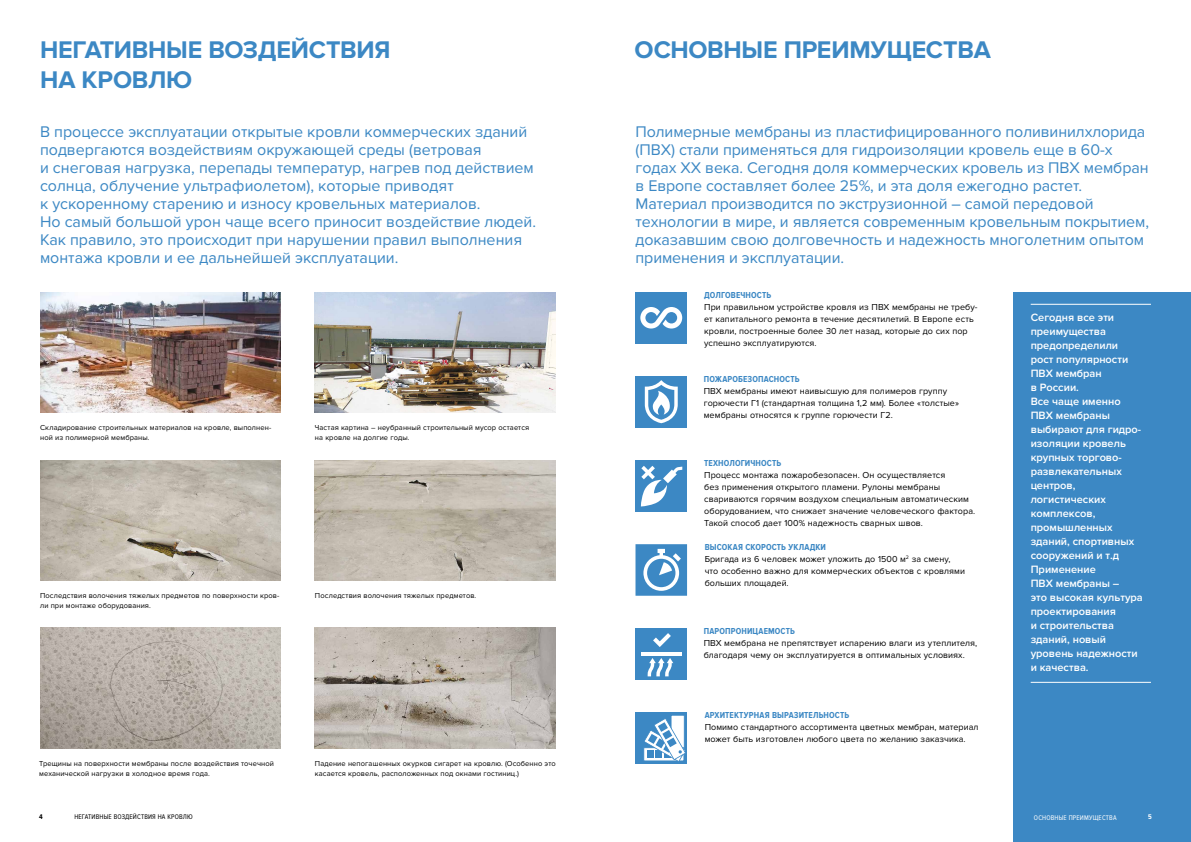
<style>
.page{position:relative;width:1191px;height:842px;background:#fff}
.page>*{position:absolute;margin:0;border:0;box-sizing:border-box;transform-origin:0 0}
.t1{font:700 25px/30px "Proxima Nova";letter-spacing:-.01em;color:#3c88c4}
.t2{font:16px/18px "Proxima Nova";letter-spacing:-.005em;color:#3c88c4}
.t3{font:600 11px/14px "Proxima Nova";color:#fff}
.t4{font:9px/12px "Proxima Nova";letter-spacing:.005em;color:#000}
.t5{font:700 9px "Proxima Nova Cond";letter-spacing:.015em;color:#3c88c4}
.t6{font:7.5px/9.5px "Proxima Nova";letter-spacing:.015em;color:#000}
.t7{font:7px "Proxima Nova Cond";letter-spacing:.025em;color:#000}
.t8{font:7px "Proxima Nova Cond";letter-spacing:.025em;color:#fff}
.t9{font:700 7px "Proxima Nova Cond";color:#000}
.t10{font:700 7px "Proxima Nova Cond";color:#fff}
</style>
<div class="page">
<div style="left:1013px;top:292px;width:178px;height:550px;background:#3c88c4"></div>
<img style="left:40px;top:628px;width:241px;height:120px">
<img style="left:315px;top:628px;width:240px;height:120px">
<img style="left:315px;top:292px;width:240px;height:120px">
<img style="left:40px;top:292px;width:240px;height:120px">
<img style="left:315px;top:460px;width:240px;height:120px">
<img style="left:40px;top:460px;width:241px;height:120px">
<hr style="left:1030px;top:304px;width:121px;height:1px;background:#fff">
<hr style="left:1030px;top:682px;width:121px;height:1px;background:#fff">
<div style="left:635px;top:292px;width:52px;height:51px;background:#3c88c4"></div>
<svg style="left:640px;top:307px;width:42px;height:21px"></svg>
<div style="left:635px;top:376px;width:52px;height:51px;background:#3c88c4"></div>
<svg style="left:645px;top:380px;width:33px;height:43px"></svg>
<div style="left:635px;top:460px;width:52px;height:52px;background:#3c88c4"></div>
<svg style="left:635px;top:544px;width:52px;height:52px"></svg>
<div style="left:635px;top:628px;width:52px;height:51px;background:#3c88c4"></div>
<hr style="left:641px;top:652px;width:40px;height:4px;background:#fff">
<svg style="left:653px;top:633px;width:18px;height:14px"></svg>
<svg style="left:647px;top:658px;width:26px;height:18px"></svg>
<svg style="left:641px;top:466px;width:41px;height:40px"></svg>
<div style="left:635px;top:712px;width:52px;height:51px;background:#3c88c4"></div>
<svg style="left:643px;top:715px;width:43px;height:46px"></svg>
<h1 class="t1" style="left:40px;top:35px;width:352px">НЕГАТИВНЫЕ ВОЗДЕЙСТВИЯ<br>НА КРОВЛЮ</h1>
<p class="t2" style="left:40px;top:123px;width:497px">В процессе эксплуатации открытые кровли коммерческих зданий подвергаются воздействиям окружающей среды (ветровая<br>и снеговая нагрузка, перепады температур, нагрев под действием солнца, облучение ультрафиолетом), которые приводят<br>к ускоренному старению и износу кровельных материалов.<br>Но самый большой урон чаще всего приносит воздействие людей.<br>Как правило, это происходит при нарушении правил выполнения монтажа кровли и ее дальнейшей эксплуатации.</p>
<p class="t6" style="left:40px;top:423px;width:233px">Складирование строительных материалов на кровле, выполнен&shy;ной из полимерной мембраны.</p>
<p class="t6" style="left:315px;top:423px;width:216px">Частая картина – неубранный строительный мусор остается на кровле на долгие годы.</p>
<p class="t6" style="left:40px;top:591px;width:241px">Последствия волочения тяжелых предметов по поверхности кров&shy;ли при монтаже оборудования.</p>
<p class="t6" style="left:315px;top:591px;width:163px">Последствия волочения тяжелых предметов.</p>
<p class="t6" style="left:39px;top:759px;width:236px">Трещины на поверхности мембраны после воздействия точечной механической нагрузки в холодное время года.</p>
<p class="t6" style="left:315px;top:759px;width:242px">Падение непогашенных окурков сигарет на кровлю. (Особенно это касается кровель, расположенных под окнами гостиниц.)</p>
<h1 class="t1" style="left:634px;top:35px;width:358px">ОСНОВНЫЕ ПРЕИМУЩЕСТВА</h1>
<p class="t2" style="left:635px;top:123px;width:515px">Полимерные мембраны из пластифицированного поливинилхлорида (ПВХ) стали применяться для гидроизоляции кровель еще в 60-х годах XX века. Сегодня доля коммерческих кровель из ПВХ мембран в Европе составляет более 25%, и эта доля ежегодно растет.<br>Материал производится по экструзионной – самой передовой технологии в мире, и является современным кровельным покрытием, доказавшим свою долговечность и надежность многолетним опытом применения и эксплуатации.</p>
<p class="t5" style="left:704px;top:290px;width:68px">ДОЛГОВЕЧНОСТЬ</p>
<p class="t4" style="left:704px;top:301px;width:275px">При правильном устройстве кровля из ПВХ мембраны не требу&shy;ет капитального ремонта в течение десятилетий. В Европе есть кровли, построенные более 30 лет назад, которые до сих пор успешно эксплуатируются.</p>
<p class="t5" style="left:704px;top:374px;width:97px">ПОЖАРОБЕЗОПАСНОСТЬ</p>
<p class="t4" style="left:704px;top:385px;width:257px">ПВХ мембраны имеют наивысшую для полимеров группу горючести Г1 (стандартная толщина 1,2 мм). Более «толстые» мембраны относятся к группе горючести Г2.</p>
<p class="t5" style="left:704px;top:458px;width:78px">ТЕХНОЛОГИЧНОСТЬ</p>
<p class="t4" style="left:704px;top:469px;width:272px">Процесс монтажа пожаробезопасен. Он осуществляется<br>без применения открытого пламени. Рулоны мембраны свариваются горячим воздухом специальным автоматическим оборудованием, что снижает значение человеческого фактора.<br>Такой способ дает 100% надежность сварных швов.</p>
<p class="t5" style="left:704px;top:542px;width:123px">ВЫСОКАЯ СКОРОСТЬ УКЛАДКИ</p>
<p class="t4" style="left:704px;top:553px;width:262px">Бригада из 6 человек может уложить до 1500 м<sup>2</sup> за смену, что особенно важно для коммерческих объектов с кровлями больших площадей.</p>
<p class="t5" style="left:704px;top:626px;width:93px">ПАРОПРОНИЦАЕМОСТЬ</p>
<p class="t4" style="left:704px;top:637px;width:275px">ПВХ мембрана не препятствует испарению влаги из утеплителя, благодаря чему он эксплуатируется в оптимальных условиях.</p>
<p class="t5" style="left:704px;top:710px;width:146px">АРХИТЕКТУРНАЯ ВЫРАЗИТЕЛЬНОСТЬ</p>
<p class="t4" style="left:704px;top:721px;width:275px">Помимо стандартного ассортимента цветных мембран, материал может быть изготовлен любого цвета по желанию заказчика.</p>
<p class="t3" style="left:1030px;top:310px;width:114px">Cегодня все эти преимущества предопределили рост популярности<br>ПВХ мембран<br>в России.<br>Все чаще именно<br>ПВХ мембраны выбирают для гидро&shy;изоляции кровель крупных торгово&shy;развлекательных центров, логистических комплексов, промышленных зданий, спортивных сооружений и т.д<br>Применение<br>ПВХ мембраны –<br>это высокая культура проектирования<br>и строительства зданий, новый уровень надежности и качества.</p>
<p class="t7" style="left:74px;top:813px;width:120px">НЕГАТИВНЫЕ ВОЗДЕЙСТВИЯ НА КРОВЛЮ</p>
<p class="t9" style="left:39px;top:813px;width:5px">4</p>
<p class="t8" style="left:1034px;top:813px;width:84px">ОСНОВНЫЕ ПРЕИМУЩЕСТВА</p>
<p class="t10" style="left:1148px;top:813px;width:5px">5</p>
</div>
